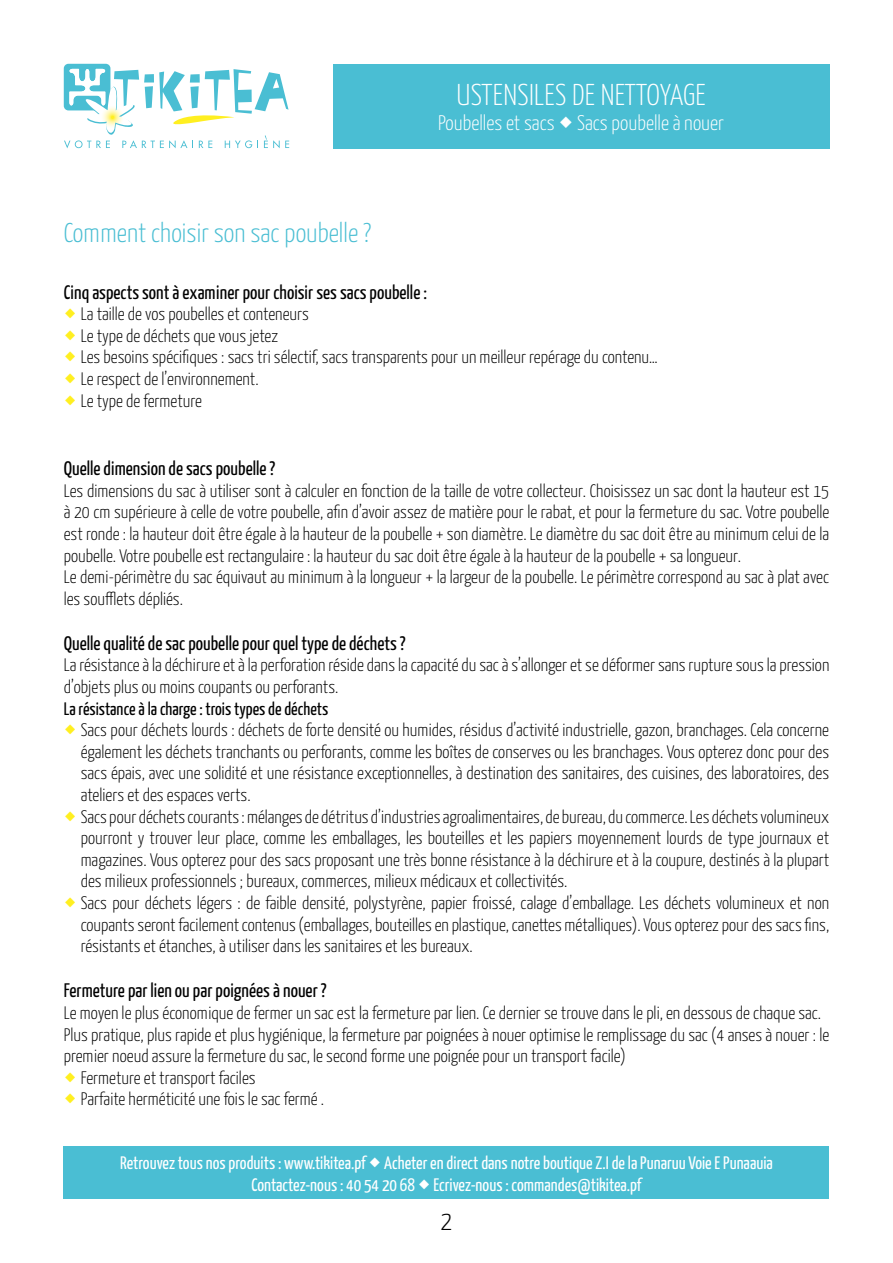
<style>
.page{position:relative;width:893px;height:1263px;background:#fff}
.page>*{position:absolute;margin:0;border:0;box-sizing:border-box;transform-origin:0 0}
.t1{font:300 30px "Yanone Kaffeesatz";letter-spacing:.01em;color:#fff}
.t2{font:300 27px "Yanone Kaffeesatz";color:#4abed3}
.t3{font:300 27px "Yanone Kaffeesatz";color:#000}
.t4{font:300 21px "Yanone Kaffeesatz";color:#fff}
.t5{font:19.5px "Yanone Kaffeesatz";color:#000}
.t6{font:300 18px/21.6px "Yanone Kaffeesatz";color:#000}
.t7{font:18px/21.6px "Yanone Kaffeesatz";color:#fff;text-align:center}
.t8{font:18px "Yanone Kaffeesatz";color:#000}
</style>
<div class="page">
<svg style="left:64px;top:64px;width:225px;height:84px"></svg>
<div style="left:333px;top:64px;width:496px;height:84px;background:#4abed3"></div>
<div style="left:64px;top:1147px;width:765px;height:52px;background:#4abed3"></div>
<h1 class="t1" style="left:456px;top:73px;width:251px">USTENSILES DE NETTOYAGE</h1>
<p class="t4" style="left:438px;top:107px;width:287px">Poubelles et sacs Sacs poubelle à nouer</p>
<h2 class="t2" style="left:64px;top:213px;width:309px">Comment choisir son sac poubelle ?</h2>
<p class="t5" style="left:64px;top:278px;width:365px">Cinq aspects sont à examiner pour choisir ses sacs poubelle :</p>
<p class="t6" style="left:81px;top:302px;width:578px">La taille de vos poubelles et conteneurs<br>Le type de déchets que vous jetez<br>Les besoins spécifiques : sacs tri sélectif, sacs transparents pour un meilleur repérage du contenu… Le respect de l’environnement.<br>Le type de fermeture</p>
<p class="t5" style="left:64px;top:455px;width:213px">Quelle dimension de sacs poubelle ?</p>
<p class="t6" style="left:64px;top:479px;width:767px">Les dimensions du sac à utiliser sont à calculer en fonction de la taille de votre collecteur. Choisissez un sac dont la hauteur est 15 à 20 cm supérieure à celle de votre poubelle, afin d’avoir assez de matière pour le rabat, et pour la fermeture du sac. Votre poubelle est ronde : la hauteur doit être égale à la hauteur de la poubelle + son diamètre. Le diamètre du sac doit être au minimum celui de la poubelle. Votre poubelle est rectangulaire : la hauteur du sac doit être égale à la hauteur de la poubelle + sa longueur.<br>Le demi-périmètre du sac équivaut au minimum à la longueur + la largeur de la poubelle. Le périmètre correspond au sac à plat avec les soufflets dépliés.</p>
<p class="t5" style="left:64px;top:629px;width:343px">Quelle qualité de sac poubelle pour quel type de déchets ?</p>
<p class="t6" style="left:64px;top:653px;width:767px">La résistance à la déchirure et à la perforation réside dans la capacité du sac à s’allonger et se déformer sans rupture sous la pression d’objets plus ou moins coupants ou perforants.</p>
<p class="t8" style="left:64px;top:696px;width:266px">La résistance à la charge : trois types de déchets</p>
<p class="t6" style="left:81px;top:718px;width:750px">Sacs pour déchets lourds : déchets de forte densité ou humides, résidus d’activité industrielle, gazon, branchages. Cela concerne également les déchets tranchants ou perforants, comme les boîtes de conserves ou les branchages. Vous opterez donc pour des sacs épais, avec une solidité et une résistance exceptionnelles, à destination des sanitaires, des cuisines, des laboratoires, des ateliers et des espaces verts.<br>Sacs pour déchets courants : mélanges de détritus d’industries agroalimentaires, de bureau, du commerce. Les déchets volumineux pourront y trouver leur place, comme les emballages, les bouteilles et les papiers moyennement lourds de type journaux et magazines. Vous opterez pour des sacs proposant une très bonne résistance à la déchirure et à la coupure, destinés à la plupart des milieux professionnels ; bureaux, commerces, milieux médicaux et collectivités.<br>Sacs pour déchets légers : de faible densité, polystyrène, papier froissé, calage d’emballage. Les déchets volumineux et non coupants seront facilement contenus (emballages, bouteilles en plastique, canettes métalliques). Vous opterez pour des sacs fins, résistants et étanches, à utiliser dans les sanitaires et les bureaux.</p>
<p class="t5" style="left:64px;top:977px;width:264px">Fermeture par lien ou par poignées à nouer ?</p>
<p class="t6" style="left:64px;top:1001px;width:759px">Le moyen le plus économique de fermer un sac est la fermeture par lien. Ce dernier se trouve dans le pli, en dessous de chaque sac.</p>
<p class="t6" style="left:64px;top:1022px;width:767px">Plus pratique, plus rapide et plus hygiénique, la fermeture par poignées à nouer optimise le remplissage du sac (4 anses à nouer : le</p>
<p class="t6" style="left:64px;top:1044px;width:564px">premier noeud assure la fermeture du sac, le second forme une poignée pour un transport facile)</p>
<p class="t6" style="left:81px;top:1065px;width:176px">Fermeture et transport faciles</p>
<p class="t6" style="left:81px;top:1087px;width:245px">Parfaite herméticité une fois le sac fermé .</p>
<p class="t7" style="left:120px;top:1151px;width:654px">Retrouvez tous nos produits : www.tikitea.pf Acheter en direct dans notre boutique Z.I de la Punaruu Voie E Punaauia<br>Contactez-nous : 40 54 20 68 Ecrivez-nous : commandes@tikitea.pf</p>
<h2 class="t3" style="left:441px;top:1201px;width:13px">2</h2>
</div>
